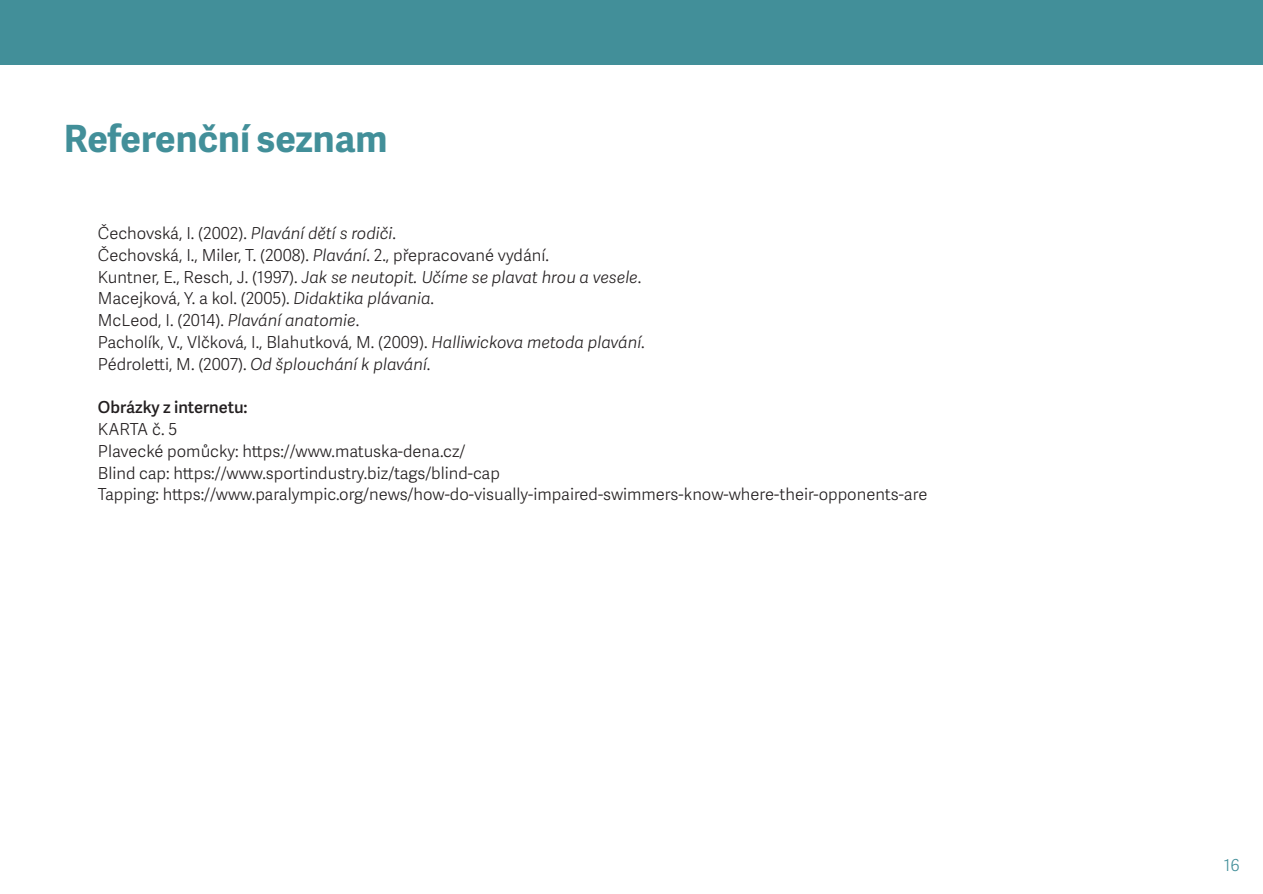
<style>
.page{position:relative;width:1263px;height:894px;background:#fff}
.page>*{position:absolute;margin:0;border:0;box-sizing:border-box;transform-origin:0 0}
.t1{font:700 37.5px "Adelle Sans";color:#428f99}
.t2{font:300 16.5px/21.8px "Adelle Sans";color:#231f20}
.t3{font:600 16.5px "Adelle Sans";color:#231f20}
.t4{font:300 16.5px "Adelle Sans";color:#428f99}
.s1{font-style:italic}
</style>
<div class="page">
<div style="left:0;top:0;width:1262px;height:65px;background:#428f99"></div>
<h1 class="t1" style="left:64px;top:111px;width:325px">Referenční seznam</h1>
<p class="t2" style="left:98px;top:222px;width:548px">Čechovská, I. (2002). <span class="s1">Plavání dětí s rodiči</span>.<br>Čechovská, I., Miler, T. (2008). <span class="s1">Plavání</span>. 2., přepracované vydání.<br>Kuntner, E., Resch, J. (1997). <span class="s1">Jak se neutopit. Učíme se plavat hrou a vesele</span>.<br>Macejková, Y. a kol. (2005). <span class="s1">Didaktika plávania</span>.<br>McLeod, I. (2014). <span class="s1">Plavání anatomie</span>.<br>Pacholík, V., Vlčková, I., Blahutková, M. (2009). <span class="s1">Halliwickova metoda plavání</span>.<br>Pédroletti, M. (2007). <span class="s1">Od šplouchání k plavání</span>.</p>
<p class="t3" style="left:98px;top:395px;width:151px">Obrázky z internetu:</p>
<p class="t2" style="left:98px;top:417px;width:831px">KARTA č. 5<br>Plavecké pomůcky: https://www.matuska-dena.cz/<br>Blind cap: https://www.sportindustry.biz/tags/blind-cap<br>Tapping: https://www.paralympic.org/news/how-do-visually-impaired-swimmers-know-where-their-opponents-are</p>
<p class="t4" style="left:1223px;top:852px;width:17px">16</p>
</div>
